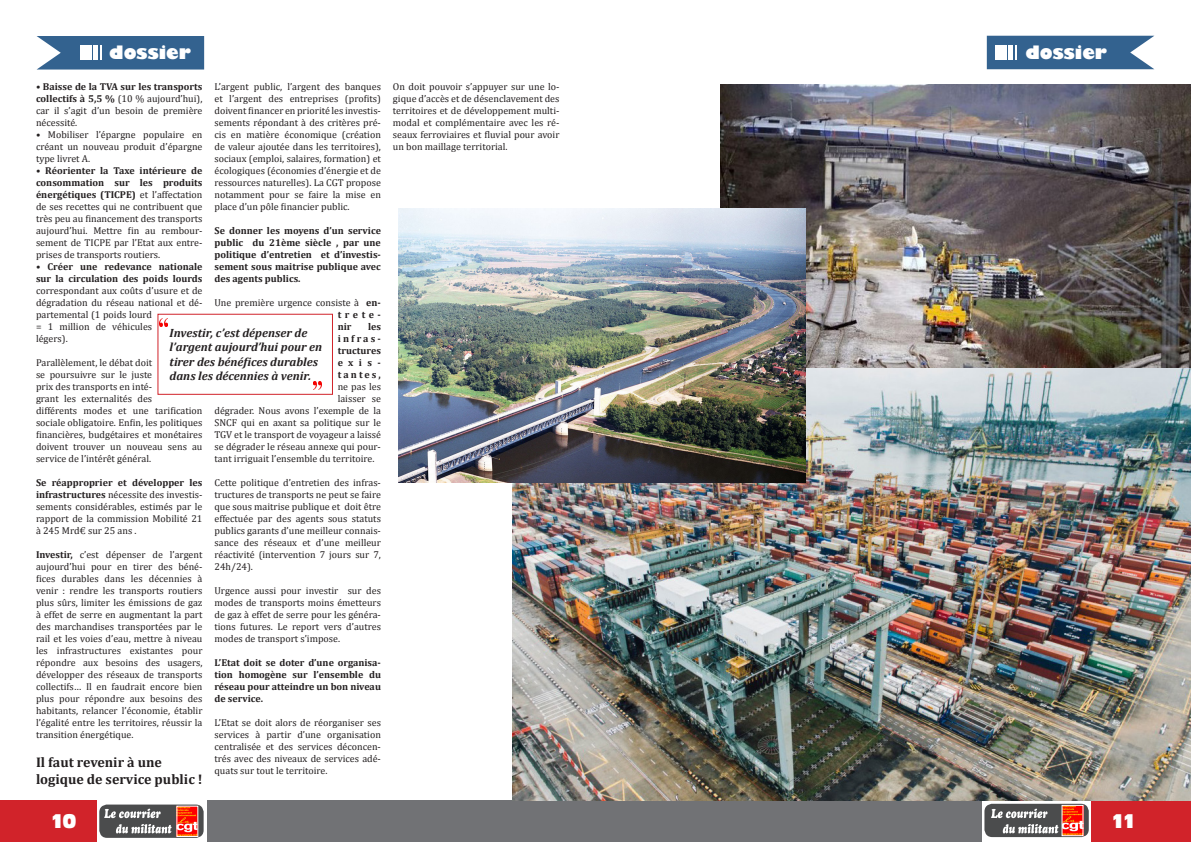
<style>
.page{position:relative;width:1191px;height:842px;background:#fff}
.page>*{position:absolute;margin:0;border:0;box-sizing:border-box;transform-origin:0 0}
.t1{font:800 18px "Gill Sans";color:#fff}
.t2{font:18px "Antique Olive Compact";color:#fff}
.t3{font:700 14px "Cambria";color:#231f20}
.t4{font:italic 700 12px/14.4px "Cambria";color:#231f20}
.t5{font:10px/12px "Cambria";color:#231f20;text-align:justify}
.t6{font:700 10px/12px "Cambria";color:#231f20;text-align:justify}
.s1{font-weight:700}
</style>
<div class="page">
<div style="left:207px;top:800px;width:774px;height:42px;background:#717275"></div>
<div style="left:1091px;top:800px;width:100px;height:42px;background:#d1232a"></div>
<div style="left:984px;top:804px;width:104px;height:33px;background:#4b4c4d;border-radius:8px"></div>
<img style="left:1063px;top:807px;width:18px;height:27px">
<div style="left:1061px;top:805px;width:22px;height:31px;border:1px solid #fff"></div>
<svg style="left:1002px;top:824px;width:56px;height:9px"></svg>
<svg style="left:991px;top:809px;width:56px;height:9px"></svg>
<div style="left:0;top:800px;width:96px;height:42px;background:#d1232a"></div>
<div style="left:99px;top:804px;width:105px;height:34px;background:#4b4c4d;border-radius:8px"></div>
<img style="left:179px;top:808px;width:17px;height:27px">
<div style="left:177px;top:806px;width:21px;height:31px;border:1px solid #fff"></div>
<svg style="left:116px;top:824px;width:55px;height:9px"></svg>
<svg style="left:104px;top:809px;width:57px;height:9px"></svg>
<img style="left:513px;top:368px;width:678px;height:433px">
<img style="left:720px;top:84px;width:471px;height:284px">
<svg style="left:37px;top:36px;width:167px;height:34px;background:#4e769d"></svg>
<svg style="left:986px;top:36px;width:168px;height:33px;background:#4c759d"></svg>
<div style="left:157px;top:314px;width:176px;height:81px;border:1px solid #d1232a"></div>
<svg style="left:159px;top:318px;width:8px;height:8px"></svg>
<svg style="left:314px;top:381px;width:8px;height:8px"></svg>
<img style="left:398px;top:208px;width:407px;height:275px">
<p class="t1" style="left:109px;top:41px;width:83px">dossier</p>
<p class="t1" style="left:1025px;top:41px;width:83px">dossier</p>
<p class="t5" style="left:36px;top:81px;width:168px">• <span class="s1">Baisse de la TVA sur les transports collectifs à 5,5 %</span> (10 % aujourd’hui), car il s’agit d’un besoin de première nécessité.</p>
<p class="t5" style="left:36px;top:129px;width:168px">• Mobiliser l’épargne populaire en créant un nouveau produit d’épargne type livret A.</p>
<p class="t5" style="left:36px;top:165px;width:168px">• <span class="s1">Réorienter la Taxe intérieure de consommation sur les produits énergétiques (TICPE)</span> et l’affectation de ses recettes qui ne contribuent que très peu au financement des transports aujourd’hui. Mettre fin au rembour&shy;sement de TICPE par l’Etat aux entre&shy;prises de transports routiers.</p>
<p class="t5" style="left:36px;top:261px;width:168px;text-align:left">• <span class="s1">Créer une redevance nationale sur la circulation des poids lourds </span>correspondant aux coûts d’usure et de dégradation du réseau national et dé&shy;partemental (1 poids lourd<br>= 1 million de véhicules<br>légers).</p>
<p class="t5" style="left:36px;top:357px;width:168px;text-align:left">Parallèlement, le débat doit<br>se poursuivre sur le juste<br>prix des transports en inté-<br>grant les externalités des<br>différents modes et une tarification sociale obligatoire. Enfin, les politiques financières, budgétaires et monétaires doivent trouver un nouveau sens au service de l’intérêt général.</p>
<p class="t5" style="left:36px;top:477px;width:168px"><span class="s1">Se réapproprier et développer les infrastructures</span> nécessite des investis&shy;sements considérables, estimés par le rapport de la commission Mobilité 21 à 245 Mrd€ sur 25 ans .</p>
<p class="t5" style="left:36px;top:549px;width:168px"><span class="s1">Investir,</span> c’est dépenser de l’argent aujourd’hui pour en tirer des béné&shy;fices durables dans les décennies à venir : rendre les transports routiers plus sûrs, limiter les émissions de gaz à effet de serre en augmentant la part des marchandises transportées par le rail et les voies d’eau, mettre à niveau les infrastructures existantes pour répondre aux besoins des usagers, développer des réseaux de transports collectifs… Il en faudrait encore bien plus pour répondre aux besoins des habitants, relancer l’économie, établir l’égalité entre les territoires, réussir la transition énergétique.</p>
<p class="t3" style="left:36px;top:752px;width:128px">Il faut revenir à une</p>
<p class="t3" style="left:36px;top:769px;width:168px">logique de service public !</p>
<p class="t5" style="left:214px;top:81px;width:168px">L’argent public, l’argent des banques et l’argent des entreprises (profits) doivent financer en priorité les investis&shy;sements répondant à des critères pré&shy;cis en matière économique (création de valeur ajoutée dans les territoires), sociaux (emploi, salaires, formation) et écologiques (économies d’énergie et de ressources naturelles). La CGT propose notamment pour se faire la mise en place d’un pôle financier public.</p>
<p class="t6" style="left:214px;top:224px;width:168px">Se donner les moyens d’un service public du 21ème siècle , par une politique d’entretien et d’investis&shy;sement sous maitrise publique avec des agents publics.</p>
<p class="t5" style="left:338px;top:297px;width:45px;text-indent:-123px">Une première urgence consiste à <span class="s1">en&shy;trete&shy;nir</span></p>
<p class="t5" style="left:393px;top:81px;width:168px">On doit pouvoir s’appuyer sur une lo&shy;gique d’accès et de désenclavement des territoires et de développement multi&shy;modal et complémentaire avec les ré&shy;seaux ferroviaires et fluvial pour avoir un bon maillage territorial.</p>
<p class="t6" style="left:368px;top:320px;width:14px">les</p>
<p class="t6" style="left:338px;top:332px;width:45px">infras-</p>
<p class="t6" style="left:338px;top:344px;width:45px">tructures</p>
<p class="t6" style="left:338px;top:356px;width:45px">exis-</p>
<p class="t6" style="left:338px;top:368px;width:45px">tantes,</p>
<p class="t5" style="left:338px;top:381px;width:45px">ne pas les</p>
<p class="t5" style="left:338px;top:393px;width:45px">laisser se</p>
<p class="t5" style="left:214px;top:405px;width:168px">dégrader. Nous avons l’exemple de la</p>
<p class="t5" style="left:214px;top:417px;width:168px">SNCF qui en axant sa politique sur le</p>
<p class="t5" style="left:214px;top:429px;width:168px">TGV et le transport de voyageur a laissé</p>
<p class="t5" style="left:214px;top:441px;width:168px">se dégrader le réseau annexe qui pour-</p>
<p class="t5" style="left:214px;top:453px;width:161px">tant irriguait l’ensemble du territoire.</p>
<p class="t5" style="left:214px;top:477px;width:168px">Cette politique d’entretien des infras&shy;tructures de transports ne peut se faire que sous maitrise publique et doit être effectuée par des agents sous statuts publics garants d’une meilleur connais&shy;sance des réseaux et d’une meilleur réactivité (intervention 7 jours sur 7, 24h/24).</p>
<p class="t5" style="left:214px;top:585px;width:168px">Urgence aussi pour investir sur des modes de transports moins émetteurs de gaz à effet de serre pour les généra&shy;tions futures. Le report vers d’autres modes de transport s’impose.</p>
<p class="t6" style="left:214px;top:656px;width:168px">L’Etat doit se doter d’une organisa&shy;tion homogène sur l’ensemble du réseau pour atteindre un bon niveau de service.</p>
<p class="t5" style="left:214px;top:717px;width:168px">L’Etat se doit alors de réorganiser ses services à partir d’une organisation centralisée et des services déconcen&shy;trés avec des niveaux de services adé&shy;quats sur tout le territoire.</p>
<p class="t4" style="left:170px;top:325px;width:154px">Investir, c’est dépenser de l’argent aujourd’hui pour en tirer des bénéfices durables dans les décennies à venir.</p>
<h1 class="t2" style="left:52px;top:809px;width:26px">10</h1>
<h1 class="t2" style="left:1112px;top:809px;width:24px">11</h1>
</div>
